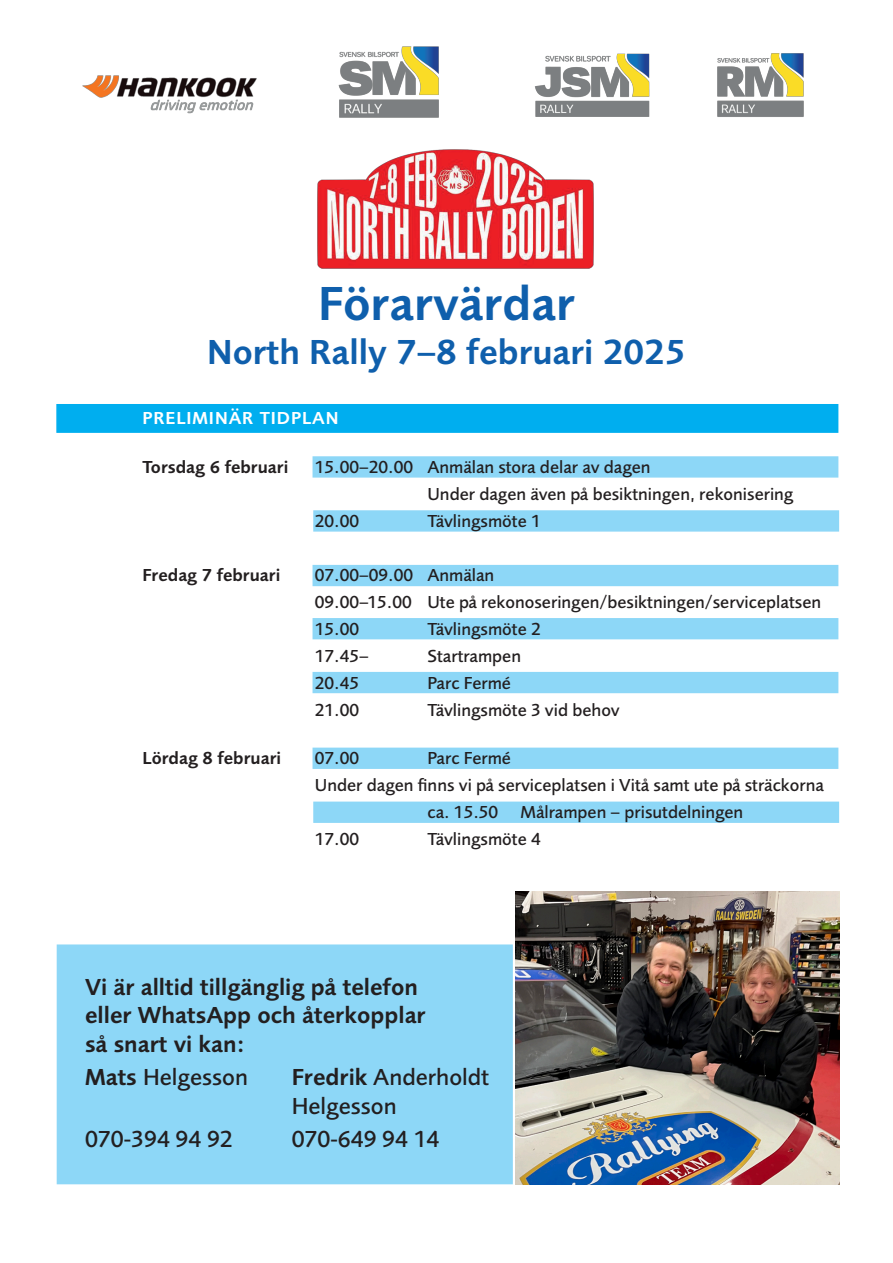
<style>
.page{position:relative;width:893px;height:1263px;background:#fff}
.page>*{position:absolute;margin:0;border:0;box-sizing:border-box;transform-origin:0 0}
.t1{font:600 49.5px "Foundry Sans OT2";color:#0f5fac}
.t2{font:600 36px "Foundry Sans OT2";color:#0f5fac}
.t3{font:600 24px/28.8px "Foundry Sans OT2";color:#231f20}
.t4{font:500 24px/28.8px "Foundry Sans OT2";color:#231f20}
.t5{font:500 18px/27px "Foundry Sans OT2";color:#231f20}
.t6{font:600 18px "Foundry Sans OT2";color:#231f20}
.t7{font:600 18px "Foundry Sans OT2";letter-spacing:.05em;color:#fff}
.s1{font-weight:600}
</style>
<div class="page">
<div style="left:57px;top:944px;width:456px;height:240px;background:#8dd7f7;border:2px solid #8dd7f7"></div>
<div style="left:313px;top:801px;width:526px;height:22px;background:#8dd7f7;border:2px solid #8dd7f7"></div>
<div style="left:313px;top:510px;width:526px;height:22px;background:#8dd7f7;border:2px solid #8dd7f7"></div>
<div style="left:313px;top:748px;width:525px;height:21px;background:#8dd7f7"></div>
<div style="left:313px;top:672px;width:525px;height:21px;background:#8dd7f7"></div>
<div style="left:313px;top:618px;width:525px;height:21px;background:#8dd7f7"></div>
<div style="left:313px;top:565px;width:525px;height:21px;background:#8dd7f7"></div>
<div style="left:313px;top:456px;width:525px;height:22px;background:#8dd7f7;border:2px solid #8dd7f7"></div>
<div style="left:56px;top:404px;width:782px;height:29px;background:#00aeef;border:2px solid #00aeef"></div>
<img style="left:717px;top:53px;width:87px;height:64px">
<img style="left:534px;top:53px;width:116px;height:64px">
<img style="left:338px;top:46px;width:101px;height:72px">
<img style="left:82px;top:75px;width:175px;height:39px">
<img style="left:317px;top:149px;width:277px;height:120px">
<img style="left:516px;top:891px;width:323px;height:294px">
<p class="t1" style="left:318px;top:267px;width:258px">Förarvärdar</p>
<p class="t2" style="left:207px;top:325px;width:480px">North Rally 7–8 februari 2025</p>
<p class="t7" style="left:142px;top:405px;width:198px">PRELIMINÄR TIDPLAN</p>
<p class="t6" style="left:142px;top:453px;width:147px">Torsdag 6 februari</p>
<p class="t5" style="left:427px;top:452px;width:367px;text-indent:-113px">15.00–20.00 Anmälan stora delar av dagen<br>Under dagen även på besiktningen, rekonisering</p>
<p class="t5" style="left:315px;top:506px;width:46px">20.00</p>
<p class="t5" style="left:427px;top:506px;width:115px">Tävlingsmöte 1</p>
<p class="t6" style="left:142px;top:561px;width:139px">Fredag 7 februari</p>
<p class="t5" style="left:315px;top:560px;width:181px">07.00–09.00 Anmälan</p>
<p class="t5" style="left:315px;top:587px;width:508px">09.00–15.00 Ute på rekonoseringen/besiktningen/serviceplatsen</p>
<p class="t5" style="left:315px;top:614px;width:46px">15.00</p>
<p class="t5" style="left:427px;top:614px;width:115px">Tävlingsmöte 2</p>
<p class="t5" style="left:315px;top:641px;width:55px">17.45–</p>
<p class="t5" style="left:427px;top:641px;width:95px">Startrampen</p>
<p class="t5" style="left:315px;top:668px;width:46px">20.45</p>
<p class="t5" style="left:427px;top:668px;width:85px">Parc Fermé</p>
<p class="t5" style="left:315px;top:695px;width:46px">21.00</p>
<p class="t5" style="left:427px;top:695px;width:194px">Tävlingsmöte 3 vid behov</p>
<p class="t6" style="left:142px;top:745px;width:140px">Lördag 8 februari</p>
<p class="t5" style="left:315px;top:743px;width:46px">07.00</p>
<p class="t5" style="left:427px;top:743px;width:85px">Parc Fermé</p>
<p class="t5" style="left:427px;top:770px;width:398px;text-indent:-112px">Under dagen finns vi på serviceplatsen i Vitå samt ute på sträckorna ca. 15.50 Målrampen – prisutdelningen</p>
<p class="t5" style="left:315px;top:824px;width:46px">17.00</p>
<p class="t5" style="left:427px;top:824px;width:115px">Tävlingsmöte 4</p>
<p class="t3" style="left:85px;top:970px;width:342px">Vi är alltid tillgänglig på telefon eller WhatsApp och återkopplar så snart vi kan:</p>
<p class="t4" style="left:85px;top:1061px;width:164px"><span class="s1">Mats</span> Helgesson</p>
<p class="t4" style="left:85px;top:1122px;width:149px">070-394 94 92</p>
<p class="t4" style="left:292px;top:1061px;width:199px"><span class="s1">Fredrik</span> Anderholdt<br>Helgesson</p>
<p class="t4" style="left:292px;top:1123px;width:149px">070-649 94 14</p>
</div>
